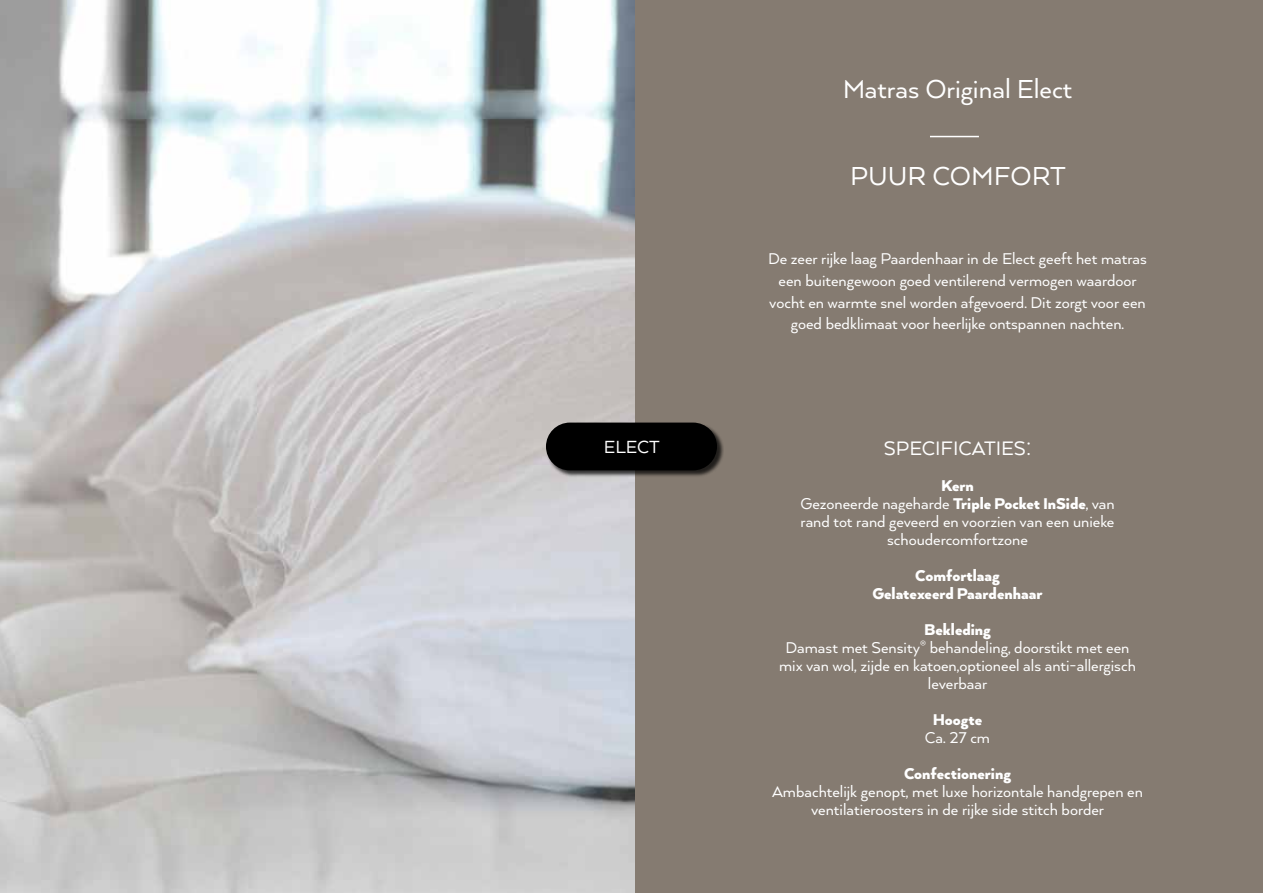
<style>
.page{position:relative;width:1263px;height:893px;background:#fff}
.page>*{position:absolute;margin:0;border:0;box-sizing:border-box;transform-origin:0 0}
.t1{font:30px "Arquitecta";color:#fff}
.t2{font:22.5px "Arquitecta";color:#fff}
.t3{font:20.25px "Arquitecta";color:#fff}
.t4{font:18px/18px "Arquitecta";color:#fff;text-align:center}
.t5{font:900 18px/18px "Arquitecta";color:#fff;text-align:center}
.s1{font-weight:900}
</style>
<div class="page">
<img style="left:0;top:0;width:635px;height:893px">
<div style="left:635px;top:0;width:628px;height:893px;background:#857b71"></div>
<hr style="left:930px;top:136px;width:49px;height:1px;background:#fff">
<div style="left:546px;top:423px;width:178px;height:54px;background:#000;opacity:.75"></div>
<div style="left:546px;top:423px;width:171px;height:47px;background:#000;border-radius:24px"></div>
<p class="t3" style="left:604px;top:434px;width:57px">ELECT</p>
<h1 class="t1" style="left:843px;top:70px;width:231px">Matras Original Elect</h1>
<h1 class="t1" style="left:850px;top:158px;width:217px">PUUR COMFORT</h1>
<p class="t4" style="left:768px;top:247px;width:380px;line-height:21.6px">De zeer rijke laag Paardenhaar in de Elect geeft het matras een buitengewoon goed ventilerend vermogen waardoor vocht en warmte snel worden afgevoerd. Dit zorgt voor een goed bedklimaat voor heerlijke ontspannen nachten.</p>
<p class="t2" style="left:884px;top:434px;width:149px">SPECIFICATIES:</p>
<p class="t4" style="left:800px;top:476px;width:316px"><span class="s1">Kern<br></span>Gezoneerde nageharde <span class="s1">Triple Pocket InSide</span>, van rand tot rand geveerd en voorzien van een unieke schoudercomfortzone</p>
<p class="t5" style="left:872px;top:566px;width:172px">Comfortlaag<br>Gelatexeerd Paardenhaar</p>
<p class="t4" style="left:779px;top:620px;width:358px"><span class="s1">Bekleding<br></span>Damast met Sensity<sup>®</sup> behandeling, doorstikt met een mix van wol, zijde en katoen,optioneel als anti-allergisch leverbaar</p>
<p class="t5" style="left:933px;top:710px;width:51px">Hoogte</p>
<p class="t4" style="left:925px;top:728px;width:67px">Ca. 27 cm</p>
<p class="t5" style="left:904px;top:764px;width:108px">Confectionering</p>
<p class="t4" style="left:772px;top:782px;width:372px">Ambachtelijk genopt, met luxe horizontale handgrepen en ventilatieroosters in de rijke side stitch border</p>
</div>
